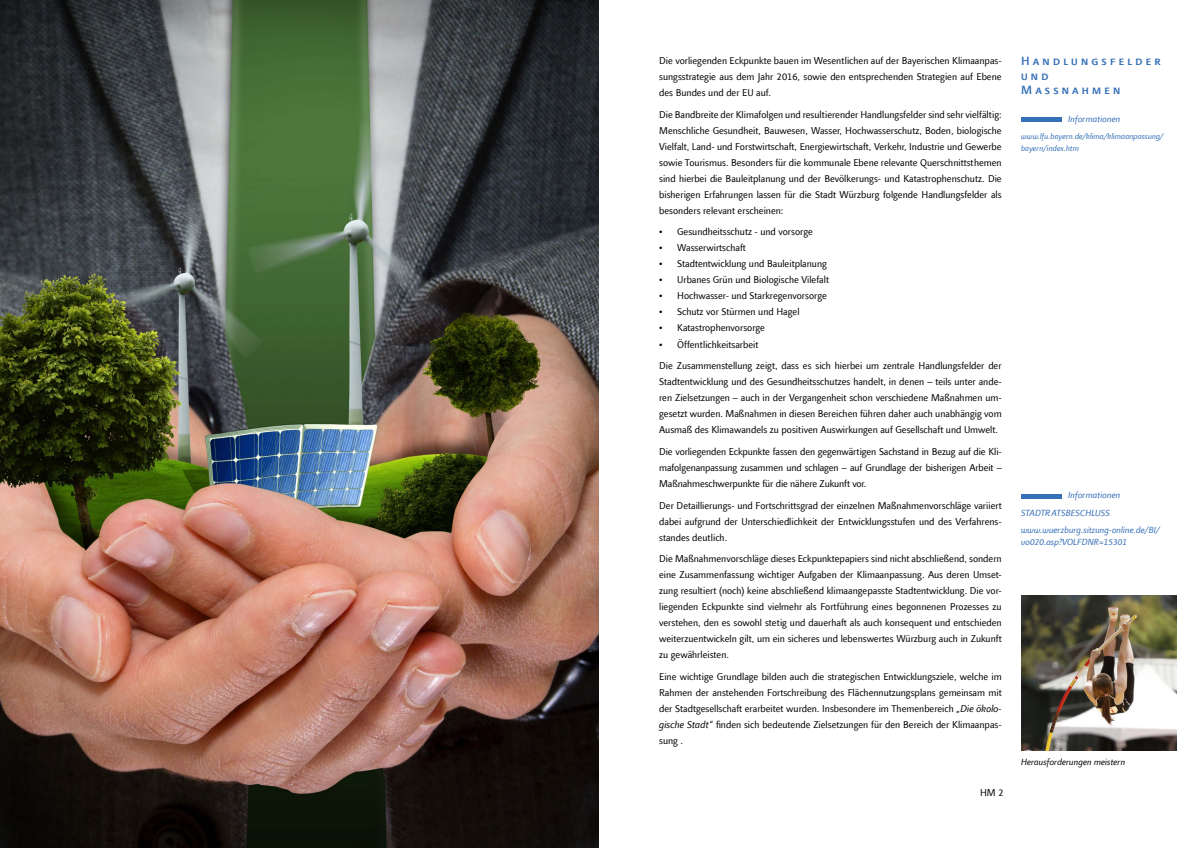
<style>
.page{position:relative;width:1197px;height:848px;background:#fff}
.page>*{position:absolute;margin:0;border:0;box-sizing:border-box;transform-origin:0 0}
.t1{font:500 12px/14.4px "Finnegan LT Com";letter-spacing:.27em;color:#346fb7}
.t2{font:10px/16px "Finnegan LT Com";color:#000;text-align:justify}
.t3{font:italic 9px/12px "Finnegan LT Com";color:#346fb7}
.t4{font:italic 9px "Finnegan LT Com";color:#000}
.t5{font:italic 8px/12px "Finnegan LT Com";color:#346fb7}
.s1{font-family:"Myriad Pro";font-size:12px}
.s2{font-style:italic}
</style>
<div class="page">
<img style="left:0;top:0;width:598px;height:848px">
<hr style="left:1020px;top:494px;width:41px;height:4px;background:#346fb7">
<hr style="left:1020px;top:118px;width:41px;height:4px;background:#346fb7">
<img style="left:1021px;top:596px;width:154px;height:154px">
<p class="t2" style="left:659px;top:53px;width:344px">Die vorliegenden Eckpunkte bauen im Wesentlichen auf der Bayerischen Klimaanpas&shy;sungsstrategie aus dem Jahr 2016, sowie den entsprechenden Strategien auf Ebene des Bundes und der EU auf.</p>
<p class="t2" style="left:659px;top:106px;width:344px">Die Bandbreite der Klimafolgen und resultierender Handlungsfelder sind sehr vielfältig:<br>Menschliche Gesundheit, Bauwesen, Wasser, Hochwasserschutz, Boden, biologische Vielfalt, Land- und Forstwirtschaft, Energiewirtschaft, Verkehr, Industrie und Gewerbe sowie Tourismus. Besonders für die kommunale Ebene relevante Querschnittsthemen sind hierbei die Bauleitplanung und der Bevölkerungs- und Katastrophenschutz. Die bisherigen Erfahrungen lassen für die Stadt Würzburg folgende Handlungsfelder als besonders relevant erscheinen:</p>
<p class="t2" style="left:659px;top:224px;width:155px"><span class="s1">•</span> Gesundheitsschutz - und vorsorge</p>
<p class="t2" style="left:659px;top:240px;width:88px"><span class="s1">•</span> Wasserwirtschaft</p>
<p class="t2" style="left:659px;top:256px;width:169px"><span class="s1">•</span> Stadtentwicklung und Bauleitplanung</p>
<p class="t2" style="left:659px;top:272px;width:171px"><span class="s1">•</span> Urbanes Grün und Biologische Vilefalt</p>
<p class="t2" style="left:659px;top:288px;width:169px"><span class="s1">•</span> Hochwasser- und Starkregenvorsorge</p>
<p class="t2" style="left:659px;top:304px;width:142px"><span class="s1">•</span> Schutz vor Stürmen und Hagel</p>
<p class="t2" style="left:659px;top:320px;width:107px"><span class="s1">•</span> Katastrophenvorsorge</p>
<p class="t2" style="left:659px;top:336px;width:101px"><span class="s1">•</span> Öffentlichkeitsarbeit</p>
<p class="t2" style="left:659px;top:358px;width:344px">Die Zusammenstellung zeigt, dass es sich hierbei um zentrale Handlungsfelder der Stadtentwicklung und des Gesundheitsschutzes handelt, in denen – teils unter ande&shy;ren Zielsetzungen – auch in der Vergangenheit schon verschiedene Maßnahmen um&shy;gesetzt wurden. Maßnahmen in diesen Bereichen führen daher auch unabhängig vom Ausmaß des Klimawandels zu positiven Auswirkungen auf Gesellschaft und Umwelt.</p>
<p class="t2" style="left:659px;top:443px;width:344px">Die vorliegenden Eckpunkte fassen den gegenwärtigen Sachstand in Bezug auf die Kli&shy;mafolgenanpassung zusammen und schlagen – auf Grundlage der bisherigen Arbeit – Maßnahmeschwerpunkte für die nähere Zukunft vor.</p>
<p class="t2" style="left:659px;top:497px;width:344px">Der Detaillierungs- und Fortschrittsgrad der einzelnen Maßnahmenvorschläge variiert dabei aufgrund der Unterschiedlichkeit der Entwicklungsstufen und des Verfahrens&shy;standes deutlich.</p>
<p class="t2" style="left:659px;top:551px;width:344px">Die Maßnahmenvorschläge dieses Eckpunktepapiers sind nicht abschließend, sondern eine Zusammenfassung wichtiger Aufgaben der Klimaanpassung. Aus deren Umset&shy;zung resultiert (noch) keine abschließend klimaangepasste Stadtentwicklung. Die vor&shy;liegenden Eckpunkte sind vielmehr als Fortführung eines begonnenen Prozesses zu verstehen, den es sowohl stetig und dauerhaft als auch konsequent und entschieden weiterzuentwickeln gilt, um ein sicheres und lebenswertes Würzburg auch in Zukunft zu gewährleisten.</p>
<p class="t2" style="left:659px;top:668px;width:344px">Eine wichtige Grundlage bilden auch die strategischen Entwicklungsziele, welche im Rahmen der anstehenden Fortschreibung des Flächennutzungsplans gemeinsam mit der Stadtgesellschaft erarbeitet wurden. Insbesondere im Themenbereich <span class="s2">„Die ökolo&shy;gische Stadt“</span> finden sich bedeutende Zielsetzungen für den Bereich der Klimaanpas&shy;sung .</p>
<p class="t2" style="left:979px;top:784px;width:25px">HM 2</p>
<p class="t1" style="left:1020px;top:54px;width:141px">Handl ungsfel der und</p>
<p class="t1" style="left:1020px;top:83px;width:101px">Massnahmen</p>
<p class="t3" style="left:1068px;top:113px;width:54px">Informationen</p>
<p class="t5" style="left:1020px;top:131px;width:144px">www.lfu.bayern.de/klima/klimaanpassung/ bayern/index.htm</p>
<p class="t3" style="left:1068px;top:489px;width:54px">Informationen</p>
<p class="t3" style="left:1020px;top:507px;width:90px">STADTRATSBESCHLUSS</p>
<p class="t3" style="left:1020px;top:524px;width:140px">www.wuerzburg.sitzung-online.de/BI/ vo020.asp?VOLFDNR=15301</p>
<p class="t4" style="left:1020px;top:756px;width:106px">Herausforderungen meistern</p>
</div>
